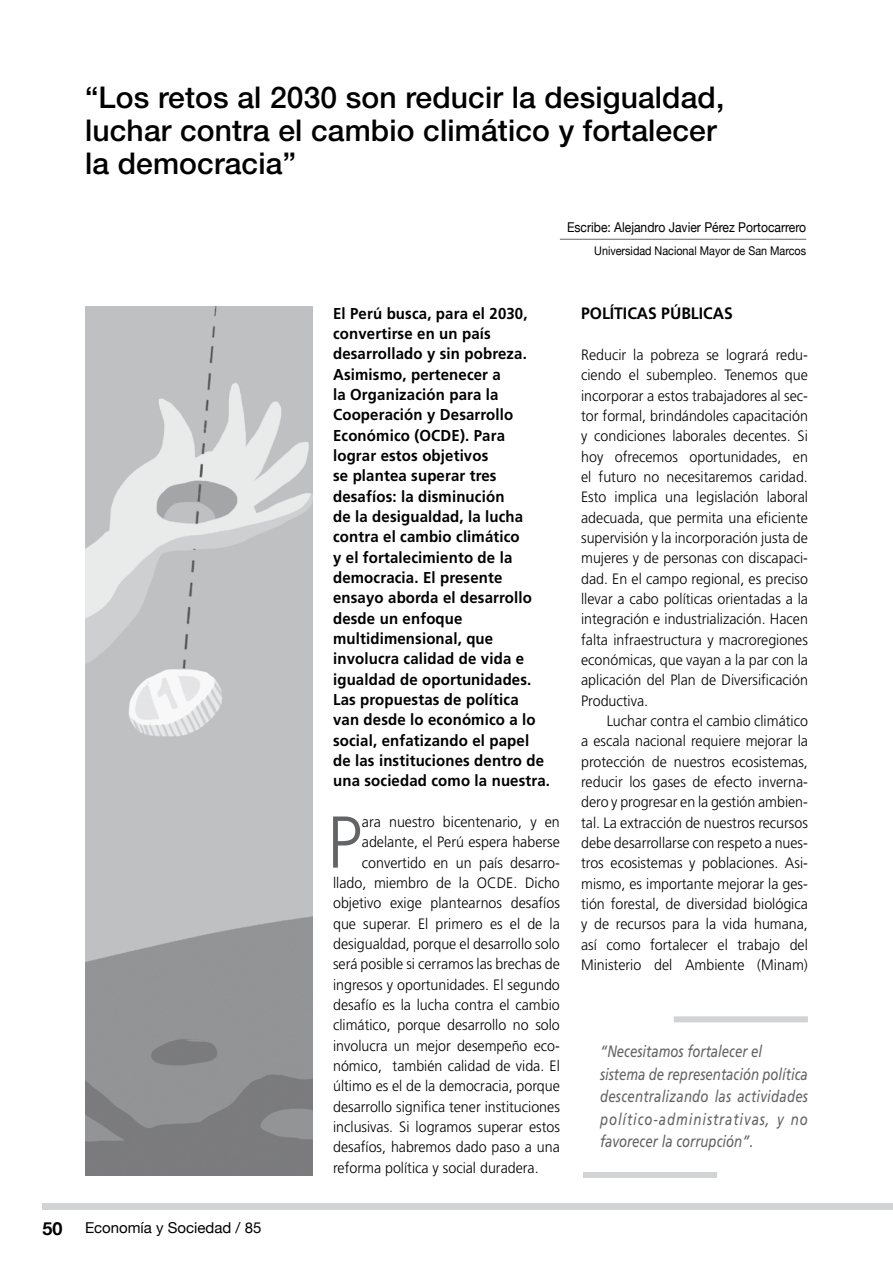
<style>
.page{position:relative;width:893px;height:1263px;background:#fff}
.page>*{position:absolute;margin:0;border:0;box-sizing:border-box;transform-origin:0 0}
.t1{font:300 73.2px "Frutiger";color:#636466;scale:.95 1}
.t2{font:500 30px/33px "Helvetica Neue";letter-spacing:.005em;color:#000}
.t3{font:700 18px "Helvetica Neue";color:#000}
.t4{font:italic 16.5px/22.5px "Frutiger";color:#636466;scale:.8 1}
.t5{font:700 16.5px "Frutiger";color:#000;scale:.95 1}
.t6{font:700 15.75px/20.2px "Frutiger";letter-spacing:.01em;color:#000;scale:.95 1}
.t7{font:300 15px/20.2px "Frutiger";color:#000;text-align:justify;scale:.95 1}
.t8{font:15px "Helvetica Neue";color:#000}
.t9{font:13.5px "Helvetica Neue";color:#000;scale:.9 1}
.t10{font:12px "Helvetica Neue";color:#000;scale:.9 1}
</style>
<div class="page">
<div style="left:43px;top:1203px;width:850px;height:7px;background:#d1d3d4"></div>
<img style="left:85px;top:306px;width:228px;height:870px">
<hr style="left:560px;top:239px;width:246px;height:1px;background:#636466">
<div style="left:583px;top:1172px;width:134px;height:6px;background:#d1d3d4"></div>
<div style="left:674px;top:1016px;width:134px;height:6px;background:#d1d3d4"></div>
<h2 class="t2" style="left:85px;top:81px;width:641px">“Los retos al 2030 son reducir la desigualdad, luchar contra el cambio climático y fortalecer la democracia”</h2>
<p class="t9" style="left:567px;top:219px;width:267px">Escribe: Alejandro Javier Pérez Portocarrero</p>
<p class="t3" style="left:43px;top:1217px;width:22px">50</p>
<p class="t8" style="left:85px;top:1218px;width:178px">Economía y Sociedad / 85</p>
<p class="t6" style="left:333px;top:303px;width:230px">El Perú busca, para el 2030, convertirse en un país desarrollado y sin pobreza.<br>Asimismo, pertenecer a<br>la Organización para la<br>Cooperación y Desarrollo<br>Económico (OCDE). Para lograr estos objetivos<br>se plantea superar tres desafíos: la disminución<br>de la desigualdad, la lucha contra el cambio climático<br>y el fortalecimiento de la democracia. El presente ensayo aborda el desarrollo desde un enfoque multidimensional, que involucra calidad de vida e igualdad de oportunidades.<br>Las propuestas de política<br>van desde lo económico a lo social, enfatizando el papel de las instituciones dentro de una sociedad como la nuestra.</p>
<h1 class="t1" style="left:327px;top:801px;width:38px">P</h1>
<p class="t7" style="left:362px;top:812px;width:210px">ara nuestro bicentenario, y en</p>
<p class="t7" style="left:362px;top:832px;width:210px">adelante, el Perú espera haberse</p>
<p class="t7" style="left:362px;top:852px;width:210px">convertido en un país desarro-</p>
<p class="t7" style="left:333px;top:873px;width:240px">llado, miembro de la OCDE. Dicho</p>
<p class="t7" style="left:333px;top:893px;width:240px">objetivo exige plantearnos desafíos</p>
<p class="t7" style="left:333px;top:913px;width:240px">que superar. El primero es el de la</p>
<p class="t7" style="left:333px;top:933px;width:240px">desigualdad, porque el desarrollo solo</p>
<p class="t7" style="left:333px;top:954px;width:240px">será posible si cerramos las brechas de</p>
<p class="t7" style="left:333px;top:974px;width:240px">ingresos y oportunidades. El segundo</p>
<p class="t7" style="left:333px;top:994px;width:240px">desafío es la lucha contra el cambio</p>
<p class="t7" style="left:333px;top:1015px;width:240px">climático, porque desarrollo no solo</p>
<p class="t7" style="left:333px;top:1035px;width:240px">involucra un mejor desempeño eco-</p>
<p class="t7" style="left:333px;top:1055px;width:240px">nómico, también calidad de vida. El</p>
<p class="t7" style="left:333px;top:1076px;width:240px">último es el de la democracia, porque</p>
<p class="t7" style="left:333px;top:1096px;width:240px">desarrollo significa tener instituciones</p>
<p class="t7" style="left:333px;top:1116px;width:240px">inclusivas. Si logramos superar estos</p>
<p class="t7" style="left:333px;top:1137px;width:240px">desafíos, habremos dado paso a una</p>
<p class="t7" style="left:333px;top:1157px;width:218px">reforma política y social duradera.</p>
<p class="t10" style="left:594px;top:244px;width:237px">Universidad Nacional Mayor de San Marcos</p>
<p class="t5" style="left:581px;top:304px;width:54px">Políticas</p>
<p class="t5" style="left:661px;top:304px;width:49px">públicas</p>
<p class="t7" style="left:581px;top:345px;width:240px">Reducir la pobreza se logrará redu&shy;ciendo el subempleo. Tenemos que incorporar a estos trabajadores al sec&shy;tor formal, brindándoles capacitación y condiciones laborales decentes. Si hoy ofrecemos oportunidades, en el futuro no necesitaremos caridad.<br>Esto implica una legislación laboral adecuada, que permita una eficiente supervisión y la incorporación justa de mujeres y de personas con discapaci&shy;dad. En el campo regional, es preciso llevar a cabo políticas orientadas a la integración e industrialización. Hacen falta infraestructura y macroregiones económicas, que vayan a la par con la aplicación del Plan de Diversificación Productiva.</p>
<p class="t7" style="left:581px;top:710px;width:240px;text-indent:26px">Luchar contra el cambio climático a escala nacional requiere mejorar la protección de nuestros ecosistemas, reducir los gases de efecto inverna&shy;dero y progresar en la gestión ambien&shy;tal. La extracción de nuestros recursos debe desarrollarse con respeto a nues&shy;tros ecosistemas y poblaciones. Asi&shy;mismo, es importante mejorar la ges&shy;tión forestal, de diversidad biológica y de recursos para la vida humana, así como fortalecer el trabajo del Ministerio del Ambiente (Minam)</p>
<p class="t4" style="left:600px;top:1040px;width:262px">“Necesitamos fortalecer el sistema de representación política descentralizando las actividades político-administrativas, y no favorecer la corrupción”.</p>
</div>
